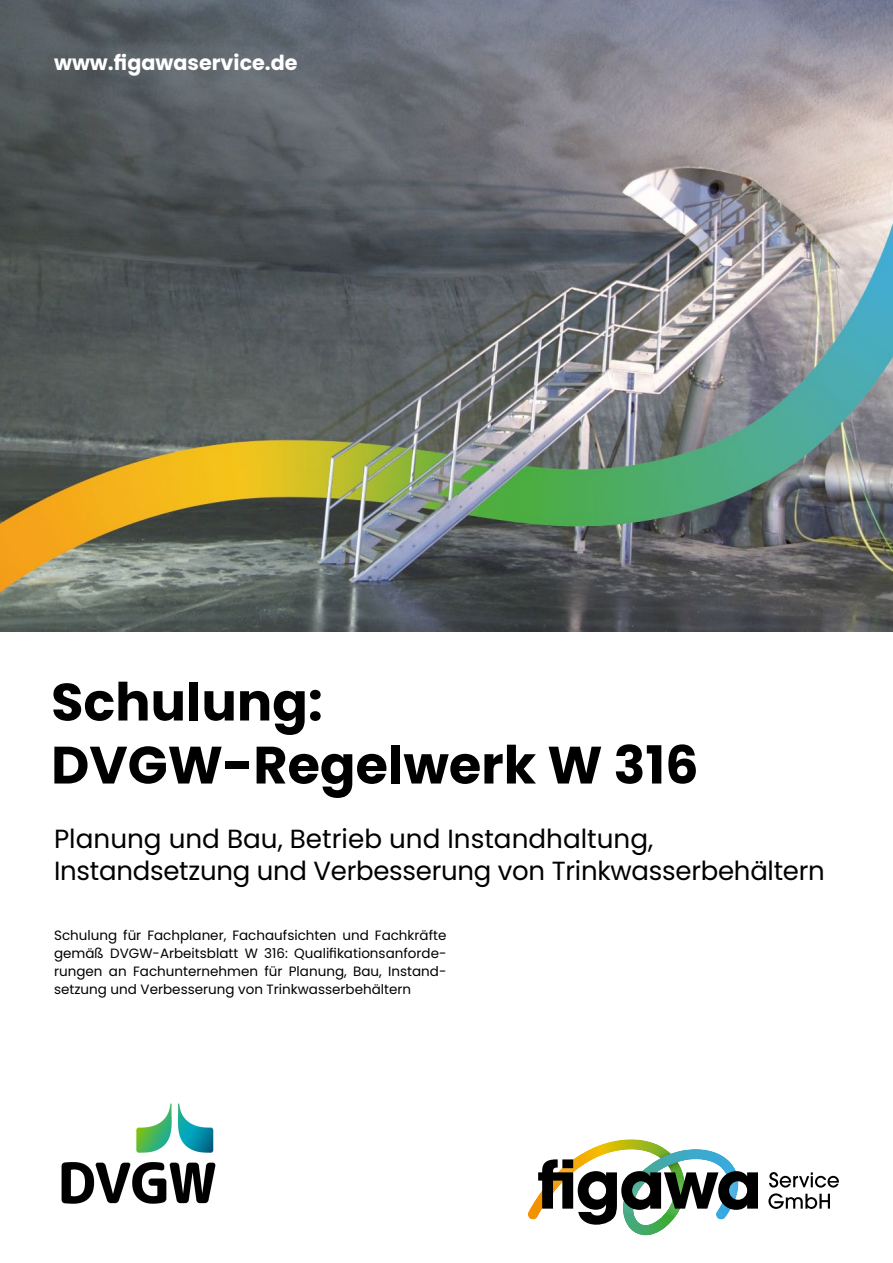
<style>
.page{position:relative;width:893px;height:1263px;background:#fff}
.page>*{position:absolute;margin:0;border:0;box-sizing:border-box;transform-origin:0 0}
.t1{font:700 52.5px/63px "Poppins";color:#000}
.t2{font:26.25px/31.5px "Poppins";letter-spacing:-.01em;color:#000}
.t3{font:700 20.7px "Poppins";color:#fff}
.t4{font:13.5px/18px "Poppins";color:#000;text-align:justify}
</style>
<div class="page">
<img style="left:0;top:0;width:893px;height:631px">
<svg style="left:528px;top:1139px;width:230px;height:96px"></svg>
<svg style="left:769px;top:1172px;width:70px;height:15px"></svg>
<svg style="left:768px;top:1193px;width:62px;height:16px"></svg>
<img style="left:61px;top:1103px;width:155px;height:101px">
<h3 class="t3" style="left:54px;top:51px;width:245px">www.figawaservice.de</h3>
<h1 class="t1" style="left:51px;top:671px;width:649px">Schulung:<br>DVGW-Regelwerk W 316</h1>
<h2 class="t2" style="left:54px;top:823px;width:772px">Planung und Bau, Betrieb und Instandhaltung,<br>Instandsetzung und Verbesserung von Trinkwasserbehältern</h2>
<p class="t4" style="left:54px;top:926px;width:394px">Schulung für Fachplaner, Fachaufsichten und Fachkräfte gemäß DVGW-Arbeitsblatt W 316: Qualifikationsanforde&shy;rungen an Fachunternehmen für Planung, Bau, Instand&shy;setzung und Verbesserung von Trinkwasserbehältern</p>
</div>
